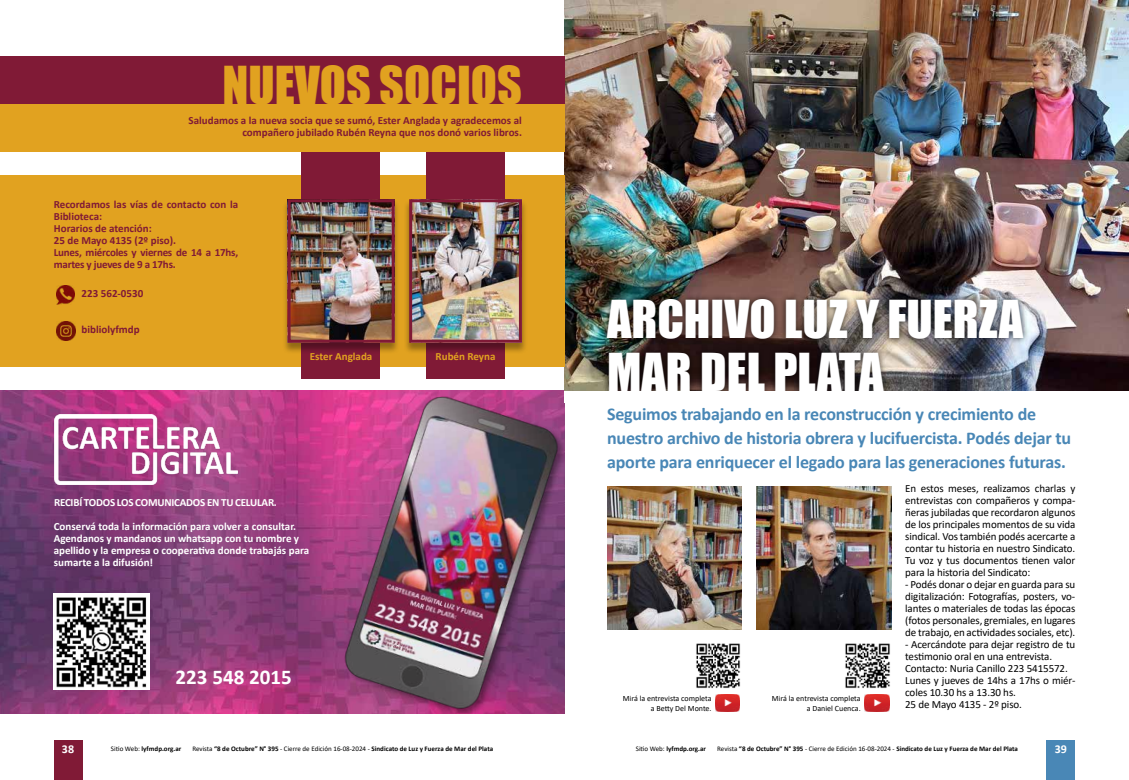
<style>
.page{position:relative;width:1129px;height:780px;background:#fff}
.page>*{position:absolute;margin:0;border:0;box-sizing:border-box;transform-origin:0 0}
.t1{font:48px/53px "Impact";color:#fff}
.t2{font:48px "Impact";color:#e1a220}
.t3{font:700 21px "Calibri";color:#fff}
.t4{font:700 18px/24px "Calibri";letter-spacing:-.01em;color:#4987b6}
.t5{font:700 12px "Calibri";color:#fff}
.t6{font:11px/12px "Calibri";letter-spacing:-.01em;color:#000;text-align:justify}
.t7{font:700 11px/12px "Calibri";color:#801a36;text-align:right}
.t8{font:700 11px/12px "Calibri";letter-spacing:-.005em;color:#fff}
.t9{font:700 11px "Calibri";color:#e1a220}
.t10{font:8px/9.6px "Calibri";color:#000;text-align:right}
.t11{font:700 7px "Calibri";color:#000}
.s1{font-weight:400}
</style>
<div class="page">
<img style="left:0;top:390px;width:331px;height:323px">
<img style="left:564px;top:0;width:564px;height:390px">
<div style="left:0;top:175px;width:564px;height:191px;background:#e1a220"></div>
<div style="left:302px;top:145px;width:78px;height:233px;background:#801a36"></div>
<div style="left:426px;top:145px;width:78px;height:233px;background:#801a36"></div>
<div style="left:0;top:56px;width:564px;height:48px;background:#801a36"></div>
<div style="left:0;top:104px;width:564px;height:47px;background:#e1a220"></div>
<div style="left:1046px;top:740px;width:28px;height:40px;background:#4987b6"></div>
<div style="left:54px;top:740px;width:28px;height:40px;background:#801a36"></div>
<div style="left:403px;top:199px;width:124px;height:155px;background:#000;opacity:.35"></div>
<img style="left:413px;top:203px;width:105px;height:136px">
<div style="left:409px;top:199px;width:113px;height:144px;border:3px solid #801a36"></div>
<div style="left:282px;top:199px;width:118px;height:155px;background:#000;opacity:.35"></div>
<img style="left:291px;top:203px;width:99px;height:136px">
<div style="left:287px;top:199px;width:107px;height:144px;border:3px solid #801a36"></div>
<img style="left:57px;top:285px;width:18px;height:19px">
<img style="left:56px;top:321px;width:20px;height:19px">
<img style="left:756px;top:486px;width:134px;height:143px">
<img style="left:607px;top:486px;width:134px;height:143px">
<div style="left:600px;top:293px;width:429px;height:104px;background:#000;opacity:.75"></div>
<div style="left:564px;top:390px;width:564px;height:12px;background:#fff"></div>
<img style="left:864px;top:694px;width:24px;height:18px">
<img style="left:845px;top:643px;width:45px;height:46px">
<img style="left:715px;top:694px;width:24px;height:17px">
<img style="left:696px;top:643px;width:45px;height:46px">
<img style="left:54px;top:414px;width:183px;height:70px">
<img style="left:331px;top:390px;width:233px;height:323px">
<img style="left:54px;top:593px;width:95px;height:96px">
<h1 class="t2" style="left:222px;top:48px;width:301px">NUEVOS SOCIOS</h1>
<p class="t7" style="left:188px;top:114px;width:335px">Saludamos a la nueva socia que se sumó, Ester Anglada y agradecemos al compañero jubilado Rubén Reyna que nos donó varios libros.</p>
<p class="t7" style="left:54px;top:198px;width:186px;text-align:left">Recordamos las vías de contacto con la<br>Biblioteca:<br>Horarios de atención:<br>25 de Mayo 4135 (2º piso).<br>Lunes, miércoles y viernes de 14 a 17hs, martes y jueves de 9 a 17hs.</p>
<p class="t7" style="left:82px;top:287px;width:63px">223 562-0530</p>
<p class="t7" style="left:82px;top:323px;width:60px">bibliolyfmdp</p>
<p class="t9" style="left:310px;top:349px;width:64px">Ester Anglada</p>
<p class="t9" style="left:435px;top:349px;width:61px">Rubén Reyna</p>
<p class="t8" style="left:54px;top:490px;width:244px;line-height:24px">RECIBÍ TODOS LOS COMUNICADOS EN TU CELULAR.<br>Conservá toda la información para volver a consultar.</p>
<p class="t8" style="left:54px;top:532px;width:257px">Agendanos y mandanos un whatsapp con tu nombre y apellido y la empresa o cooperativa donde trabajás para sumarte a la difusión!</p>
<h2 class="t3" style="left:176px;top:662px;width:117px">223 548 2015</h2>
<h1 class="t1" style="left:607px;top:291px;width:417px">ARCHIVO LUZ Y FUERZA<br>MAR DEL PLATA</h1>
<h3 class="t4" style="left:607px;top:402px;width:465px">Seguimos trabajando en la reconstrucción y crecimiento de nuestro archivo de historia obrera y lucifuercista. Podés dejar tu aporte para enriquecer el legado para las generaciones futuras.</h3>
<p class="t6" style="left:904px;top:482px;width:172px">En estos meses, realizamos charlas y entrevistas con compañeros y compa&shy;ñeras jubiladas que recordaron algunos de los principales momentos de su vida sindical. Vos también podés acercarte a contar tu historia en nuestro Sindicato.<br>Tu voz y tus documentos tienen valor para la historia del Sindicato:</p>
<p class="t6" style="left:904px;top:578px;width:172px">- Podés donar o dejar en guarda para su digitalización: Fotografías, posters, vo&shy;lantes o materiales de todas las épocas (fotos personales, gremiales, en lugares de trabajo, en actividades sociales, etc).</p>
<p class="t6" style="left:904px;top:638px;width:172px;text-align:left">- Acercándote para dejar registro de tu testimonio oral en una entrevista.<br>Contacto: Nuria Canillo 223 5415572.<br>Lunes y jueves de 14hs a 17hs o miér&shy;coles 10.30 hs a 13.30 hs.<br>25 de Mayo 4135 - 2º piso.</p>
<p class="t10" style="left:622px;top:693px;width:90px">Mirá la entrevista completa a Betty Del Monte.</p>
<p class="t10" style="left:771px;top:693px;width:90px">Mirá la entrevista completa a Daniel Cuenca.</p>
<p class="t5" style="left:62px;top:740px;width:14px">38</p>
<p class="t11" style="left:111px;top:743px;width:72px"><span class="s1">Sitio Web:</span> lyfmdp.org.ar</p>
<p class="t11" style="left:192px;top:743px;width:302px"><span class="s1">Revista</span> “8 de Octubre” N° 395 <span class="s1">- Cierre de Edición 16-08-2024 -</span> Sindicato de Luz y Fuerza de Mar del Plata</p>
<p class="t11" style="left:635px;top:743px;width:72px"><span class="s1">Sitio Web:</span> lyfmdp.org.ar</p>
<p class="t11" style="left:717px;top:743px;width:302px"><span class="s1">Revista</span> “8 de Octubre” N° 395 <span class="s1">- Cierre de Edición 16-08-2024 -</span> Sindicato de Luz y Fuerza de Mar del Plata</p>
<p class="t5" style="left:1054px;top:740px;width:14px">39</p>
</div>
